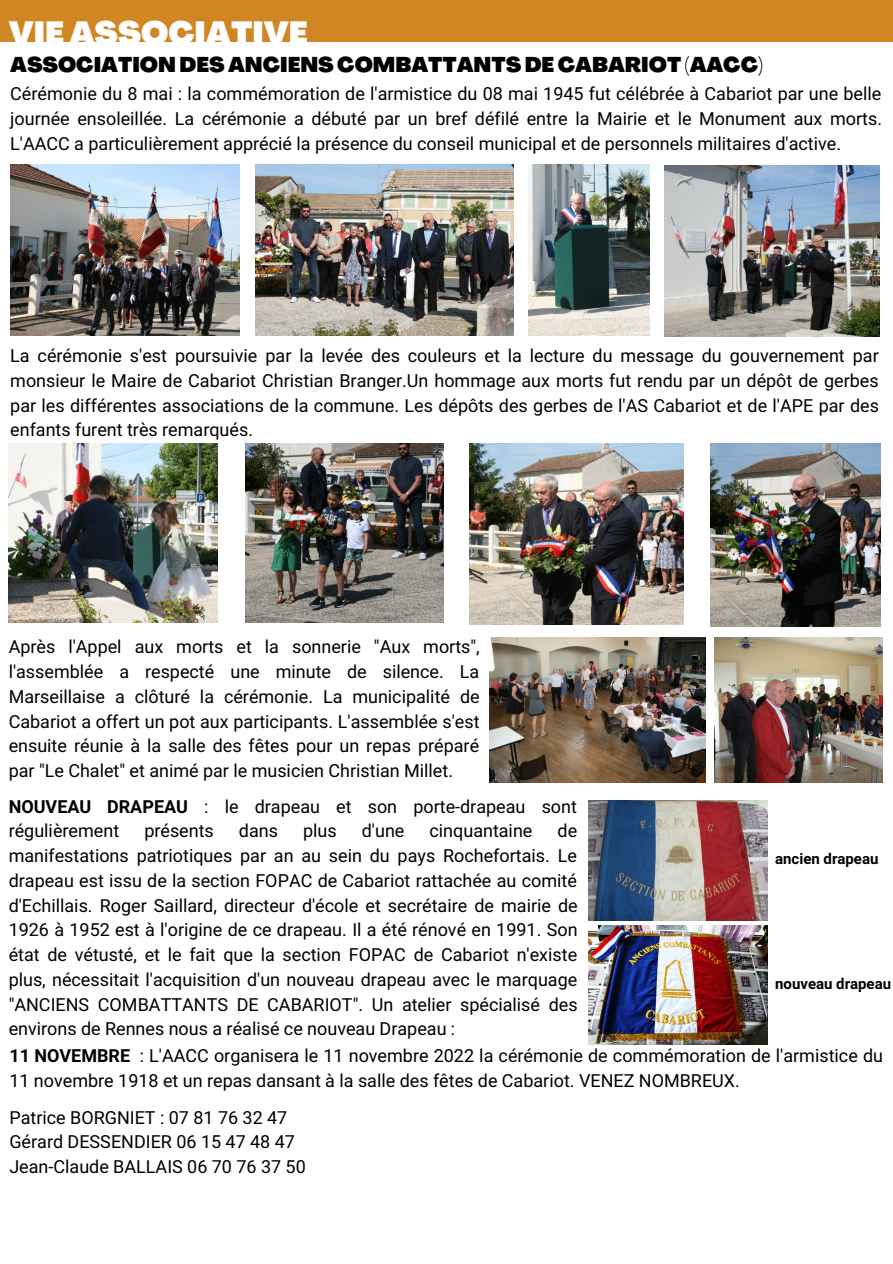
<style>
.page{position:relative;width:893px;height:1264px;background:#fff}
.page>*{position:absolute;margin:0;border:0;box-sizing:border-box;transform-origin:0 0}
.t1{font:900 31.5px "Agrandir";color:#fff}
.t2{font:900 21px "Agrandir";color:#000}
.t3{font:18px/24.8px "Araboto";color:#000;text-align:justify}
.t4{font:700 15px "Araboto";color:#000}
.s1{font-weight:700}
</style>
<div class="page">
<img style="left:10px;top:164px;width:230px;height:171px">
<img style="left:256px;top:164px;width:257px;height:171px">
<img style="left:664px;top:166px;width:215px;height:170px">
<img style="left:528px;top:164px;width:121px;height:171px">
<img style="left:9px;top:444px;width:209px;height:178px">
<img style="left:245px;top:444px;width:198px;height:178px">
<img style="left:710px;top:444px;width:170px;height:182px">
<img style="left:469px;top:444px;width:215px;height:181px">
<img style="left:714px;top:637px;width:168px;height:145px">
<img style="left:489px;top:637px;width:216px;height:145px">
<div style="left:0;top:0;width:892px;height:42px;background:#d08723"></div>
<img style="left:588px;top:800px;width:179px;height:120px">
<img style="left:588px;top:925px;width:179px;height:119px">
<h1 class="t1" style="left:9px;top:20px;width:300px">VIE ASSOCIATIVE</h1>
<p class="t2" style="left:10px;top:57px;width:754px">ASSOCIATION DES ANCIENS COMBATTANTS DE CABARIOT (AACC)</p>
<p class="t3" style="left:10px;top:82px;width:873px">Cérémonie du 8 mai : la commémoration de l'armistice du 08 mai 1945 fut célébrée à Cabariot par une belle journée ensoleillée. La cérémonie a débuté par un bref défilé entre la Mairie et le Monument aux morts.<br>L'AACC a particulièrement apprécié la présence du conseil municipal et de personnels militaires d'active.</p>
<p class="t3" style="left:10px;top:344px;width:870px">La cérémonie s'est poursuivie par la levée des couleurs et la lecture du message du gouvernement par monsieur le Maire de Cabariot Christian Branger.Un hommage aux morts fut rendu par un dépôt de gerbes par les différentes associations de la commune. Les dépôts des gerbes de l'AS Cabariot et de l'APE par des enfants furent très remarqués.</p>
<p class="t3" style="left:9px;top:635px;width:472px">Après l'Appel aux morts et la sonnerie "Aux morts", l'assemblée a respecté une minute de silence. La Marseillaise a clôturé la cérémonie. La municipalité de Cabariot a offert un pot aux participants. L'assemblée s'est ensuite réunie à la salle des fêtes pour un repas préparé par "Le Chalet" et animé par le musicien Christian Millet.</p>
<p class="t3" style="left:9px;top:794px;width:569px"><span class="s1">NOUVEAU DRAPEAU</span> : le drapeau et son porte-drapeau sont régulièrement</p>
<p class="t3" style="left:9px;top:819px;width:570px;text-indent:549px">de manifestations patriotiques par an au sein du pays Rochefortais. Le drapeau est issu de la section FOPAC de Cabariot rattachée au comité d'Echillais. Roger Saillard, directeur d'école et secrétaire de mairie de 1926 à 1952 est à l'origine de ce drapeau. Il a été rénové en 1991. Son état de vétusté, et le fait que la section FOPAC de Cabariot n'existe plus, nécessitait l'acquisition d'un nouveau drapeau avec le marquage "ANCIENS COMBATTANTS DE CABARIOT". Un atelier spécialisé des environs de Rennes nous a réalisé ce nouveau Drapeau :</p>
<p class="t3" style="left:144px;top:819px;width:71px">présents</p>
<p class="t3" style="left:239px;top:819px;width:41px">dans</p>
<p class="t3" style="left:303px;top:819px;width:35px">plus</p>
<p class="t3" style="left:362px;top:819px;width:44px">d'une</p>
<p class="t3" style="left:429px;top:819px;width:104px">cinquantaine</p>
<p class="t4" style="left:775px;top:850px;width:105px">ancien drapeau</p>
<p class="t4" style="left:775px;top:974px;width:117px">nouveau drapeau</p>
<p class="t3" style="left:9px;top:1043px;width:875px"><span class="s1">11 NOVEMBRE</span> : L'AACC organisera le 11 novembre 2022 la cérémonie de commémoration de l'armistice du<br>11 novembre 1918 et un repas dansant à la salle des fêtes de Cabariot. VENEZ NOMBREUX.</p>
<p class="t3" style="left:9px;top:1105px;width:298px;text-align:left">Patrice BORGNIET : 07 81 76 32 47<br>Gérard DESSENDIER 06 15 47 48 47<br>Jean-Claude BALLAIS 06 70 76 37 50</p>
</div>
